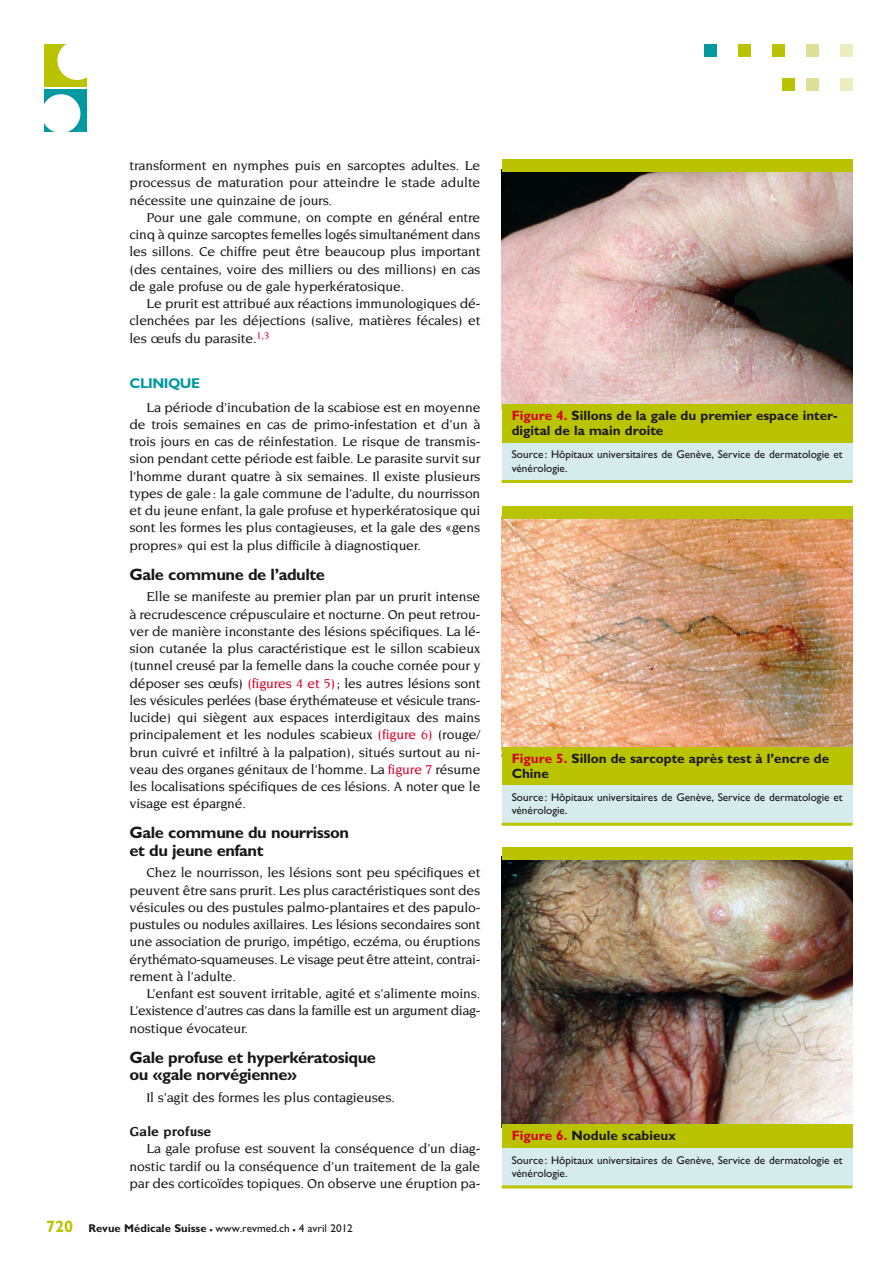
<style>
.page{position:relative;width:893px;height:1263px;background:#fff}
.page>*{position:absolute;margin:0;border:0;box-sizing:border-box;transform-origin:0 0}
.t1{font:700 16.5px/17.2px "Gill Sans";letter-spacing:-.025em;color:#1a171c}
.t2{font:700 14.1px "Gill Sans";letter-spacing:-.035em;color:#0098a1}
.t3{font:500 13.95px/17.2px "Novarese";letter-spacing:-.01em;color:#1a171c;text-align:justify}
.t4{font:700 13.95px "Novarese";color:#1a171c}
.t5{font:700 13.5px/15px "Gill Sans";color:#1a171c}
.t6{font:11.25px/13.5px "Gill Sans";color:#1a171c}
.s1{color:#d40028}
.s2{font-weight:700;font-size:16.5px;color:#bac300}
.s3{font-weight:700}
.s4{font-weight:700;font-size:16.5px}
</style>
<div class="page">
<div style="left:840px;top:45px;width:12px;height:12px;background:#ecedc3"></div>
<div style="left:806px;top:45px;width:12px;height:12px;background:#dee096"></div>
<div style="left:772px;top:45px;width:12px;height:12px;background:#bac300"></div>
<div style="left:738px;top:45px;width:12px;height:12px;background:#bac300"></div>
<div style="left:704px;top:45px;width:12px;height:12px;background:#0098a1"></div>
<div style="left:840px;top:79px;width:12px;height:12px;background:#ecedc3"></div>
<div style="left:806px;top:79px;width:12px;height:12px;background:#dee096"></div>
<div style="left:782px;top:79px;width:13px;height:12px;background:#bac300"></div>
<div style="left:45px;top:45px;width:42px;height:42px;background:#bac300"></div>
<div style="left:57px;top:41px;width:40px;height:39px;background:#fff;border-radius:50%"></div>
<div style="left:45px;top:89px;width:42px;height:43px;background:#0098a1"></div>
<div style="left:42px;top:94px;width:38px;height:39px;background:#fff;border-radius:50%"></div>
<img style="left:502px;top:172px;width:350px;height:233px">
<div style="left:502px;top:438px;width:350px;height:43px;background:#d6ecec"></div>
<div style="left:502px;top:405px;width:350px;height:38px;background:#bac300"></div>
<div style="left:502px;top:159px;width:350px;height:13px;background:#bac300"></div>
<hr style="left:502px;top:480px;width:350px;height:3px;background:#bac300">
<img style="left:502px;top:519px;width:350px;height:228px">
<div style="left:502px;top:781px;width:350px;height:43px;background:#d6ecec"></div>
<div style="left:502px;top:747px;width:350px;height:38px;background:#bac300"></div>
<div style="left:502px;top:506px;width:350px;height:13px;background:#bac300"></div>
<hr style="left:502px;top:823px;width:350px;height:3px;background:#bac300">
<img style="left:502px;top:859px;width:350px;height:266px">
<div style="left:502px;top:847px;width:350px;height:12px;background:#bac300"></div>
<div style="left:502px;top:1143px;width:350px;height:44px;background:#d6ecec"></div>
<div style="left:502px;top:1125px;width:350px;height:23px;background:#bac300"></div>
<hr style="left:502px;top:1185px;width:350px;height:3px;background:#bac300">
<p class="t3" style="left:130px;top:157px;width:352px">transforment en nymphes puis en sarcoptes adultes. Le processus de maturation pour atteindre le stade adulte nécessite une quinzaine de jours.</p>
<p class="t3" style="left:130px;top:208px;width:352px;text-indent:17px">Pour une gale commune, on compte en général entre cinq à quinze sarcoptes femelles logés simultanément dans les sillons. Ce chiffre peut être beaucoup plus important (des centaines, voire des milliers ou des millions) en cas de gale profuse ou de gale hyperkératosique.</p>
<p class="t3" style="left:130px;top:295px;width:352px;text-indent:17px">Le prurit est attribué aux réactions immunologiques dé&shy;clenchées par les déjections (salive, matières fécales) et les œufs du parasite.<sup>1,3</sup></p>
<p class="t2" style="left:130px;top:374px;width:72px">CLINIQUE</p>
<p class="t3" style="left:130px;top:398px;width:352px;text-indent:17px">La période d’incubation de la scabiose est en moyenne de trois semaines en cas de primo-infestation et d’un à trois jours en cas de réinfestation. Le risque de transmis&shy;sion pendant cette période est faible. Le parasite survit sur l’homme durant quatre à six semaines. Il existe plusieurs types de gale: la gale commune de l’adulte, du nourrisson et du jeune enfant, la gale profuse et hyperkératosique qui sont les formes les plus contagieuses, et la gale des «gens propres» qui est la plus difficile à diagnostiquer.</p>
<p class="t1" style="left:130px;top:565px;width:197px">Gale commune de l’adulte</p>
<p class="t3" style="left:130px;top:588px;width:352px;text-indent:17px">Elle se manifeste au premier plan par un prurit intense à recrudescence crépusculaire et nocturne. On peut retrou&shy;ver de manière inconstante des lésions spécifiques. La lé&shy;sion cutanée la plus caractéristique est le sillon scabieux (tunnel creusé par la femelle dans la couche cornée pour y déposer ses œufs) <span class="s1">(figures 4 et 5)</span>; les autres lésions sont les vésicules perlées (base érythémateuse et vésicule trans&shy;lucide) qui siègent aux espaces interdigitaux des mains principalement et les nodules scabieux <span class="s1">(figure 6)</span> (rouge/ brun cuivré et infiltré à la palpation), situés surtout au ni&shy;veau des organes génitaux de l’homme. La <span class="s1">figure 7</span> résume les localisations spécifiques de ces lésions. A noter que le visage est épargné.</p>
<p class="t1" style="left:130px;top:824px;width:221px">Gale commune du nourrisson et du jeune enfant</p>
<p class="t3" style="left:130px;top:864px;width:352px;text-indent:17px">Chez le nourrisson, les lésions sont peu spécifiques et peuvent être sans prurit. Les plus caractéristiques sont des vésicules ou des pustules palmo-plantaires et des papulo&shy;pustules ou nodules axillaires. Les lésions secondaires sont une association de prurigo, impétigo, eczéma, ou éruptions érythémato-squameuses. Le visage peut être atteint, contrai&shy;rement à l’adulte.</p>
<p class="t3" style="left:130px;top:985px;width:352px;text-indent:17px">L’enfant est souvent irritable, agité et s’alimente moins.<br>L’existence d’autres cas dans la famille est un argument diag&shy;nostique évocateur.</p>
<p class="t1" style="left:130px;top:1048px;width:248px">Gale profuse et hyperkératosique ou «gale norvégienne»</p>
<p class="t3" style="left:147px;top:1088px;width:250px">Il s’agit des formes les plus contagieuses.</p>
<p class="t4" style="left:130px;top:1124px;width:83px">Gale profuse</p>
<p class="t3" style="left:130px;top:1140px;width:352px;text-indent:17px">La gale profuse est souvent la conséquence d’un diag&shy;nostic tardif ou la conséquence d’un traitement de la gale par des corticoïdes topiques. On observe une éruption pa-</p>
<p class="t6" style="left:46px;top:1221px;width:308px"><span class="s2">720</span> <span class="s3">Revue Médicale Suisse</span> <span class="s4">–</span> www.revmed.ch <span class="s4">–</span> 4 avril 2012</p>
<p class="t5" style="left:512px;top:408px;width:327px"><span class="s1">Figure 4.</span> Sillons de la gale du premier espace inter&shy;digital de la main droite</p>
<p class="t6" style="left:512px;top:448px;width:332px">Source : Hôpitaux universitaires de Genève, Service de dermatologie et vénérologie.</p>
<p class="t5" style="left:512px;top:750px;width:319px"><span class="s1">Figure 5.</span> Sillon de sarcopte après test à l’encre de<br>Chine</p>
<p class="t6" style="left:512px;top:790px;width:332px">Source : Hôpitaux universitaires de Genève, Service de dermatologie et vénérologie.</p>
<p class="t5" style="left:512px;top:1128px;width:166px"><span class="s1">Figure 6.</span> Nodule scabieux</p>
<p class="t6" style="left:512px;top:1153px;width:332px">Source : Hôpitaux universitaires de Genève, Service de dermatologie et vénérologie.</p>
</div>
